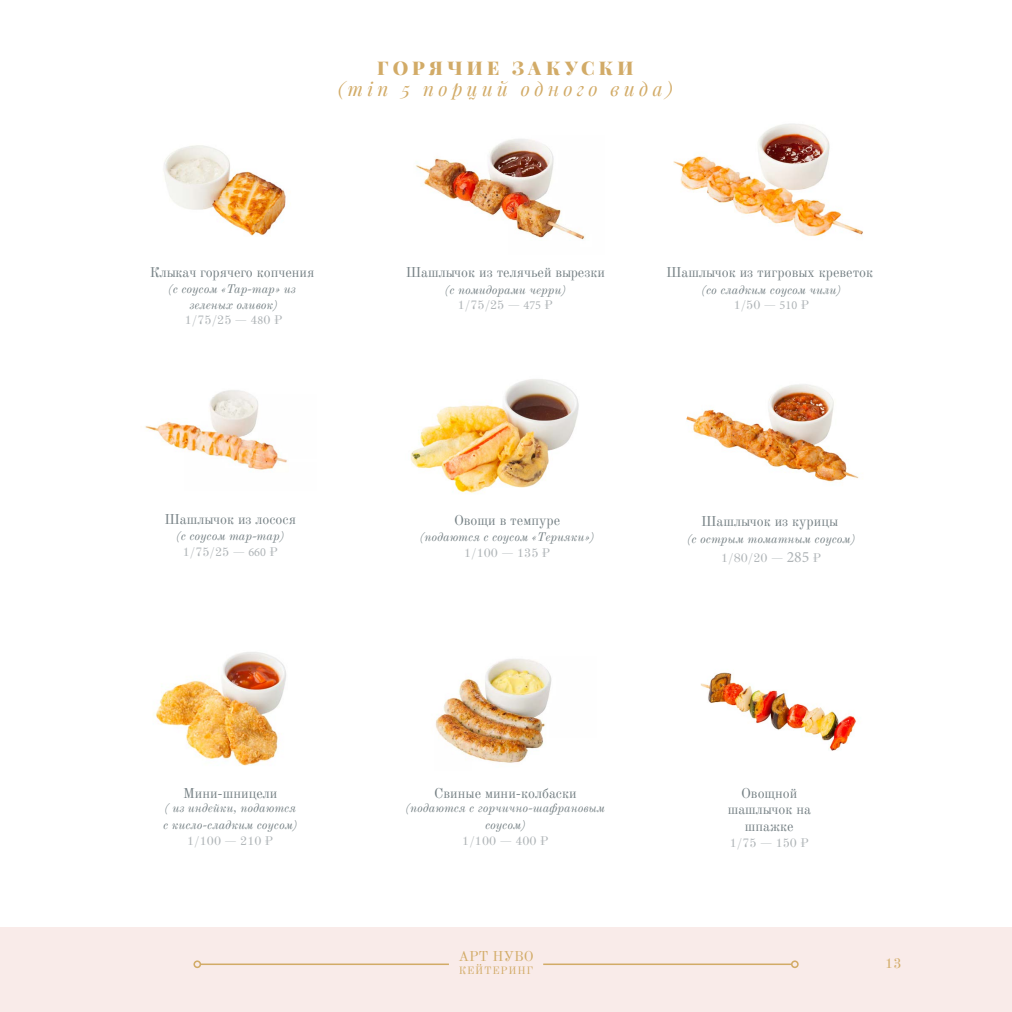
<style>
.page{position:relative;width:1012px;height:1012px;background:#fff}
.page>*{position:absolute;margin:0;border:0;box-sizing:border-box;transform-origin:0 0}
.t1{font:italic 18.9px "Playfair Display";letter-spacing:.23em;color:#d2ab67}
.t2{font:900 18.9px "Playfair Display";letter-spacing:.23em;color:#d2ab67}
.t3{font:14px/16.4px "Old Standard TT";color:#758084;text-align:center}
.t4{font:14px "Old Standard TT";color:#d2ab67}
.t5{font:italic 12.25px/15.4px "Old Standard TT";color:#758084;text-align:center}
.t6{font:12.25px "Old Standard TT";color:#afb4b7}
.t7{font:10.5px "Old Standard TT";letter-spacing:.08em;color:#d2ab67}
.s1{font-style:normal;color:#afb4b7}
.s2{font-family:"Minion Pro";font-style:normal;color:#afb4b7}
.s3{font-family:"Minion Pro";font-style:normal;font-size:15.75px;color:#afb4b7}
</style>
<div class="page">
<img style="left:164px;top:145px;width:122px;height:91px">
<img style="left:686px;top:384px;width:173px;height:98px">
<img style="left:673px;top:124px;width:190px;height:112px">
<img style="left:410px;top:379px;width:169px;height:114px">
<img style="left:145px;top:390px;width:143px;height:80px">
<img style="left:415px;top:139px;width:170px;height:101px">
<img style="left:700px;top:672px;width:157px;height:79px">
<img style="left:155px;top:652px;width:131px;height:114px">
<img style="left:435px;top:659px;width:117px;height:104px">
<div style="left:0;top:928px;width:1012px;height:84px;background:#f9ebe9"></div>
<hr style="left:200px;top:963px;width:249px;height:2px;background:#d2ab67">
<div style="left:193px;top:960px;width:8px;height:8px;border:2px solid #d2ab67;border-radius:50%"></div>
<hr style="left:543px;top:963px;width:249px;height:2px;background:#d2ab67">
<div style="left:791px;top:960px;width:8px;height:8px;border:2px solid #d2ab67;border-radius:50%"></div>
<h1 class="t2" style="left:377px;top:56px;width:258px">ГОРЯЧИЕ ЗАКУСКИ</h1>
<h1 class="t1" style="left:338px;top:76px;width:336px">(min 5 порций одного вида)</h1>
<p class="t3" style="left:150px;top:263px;width:166px">Клыкач горячего копчения</p>
<p class="t5" style="left:168px;top:280px;width:129px">(с соусом «Тар-тар» из зеленых оливок)<br><span class="s1">1/75/25 — 4</span><span class="s2">8</span><span class="s1">0 ₽</span></p>
<p class="t3" style="left:406px;top:263px;width:201px">Шашлычок из телячьей вырезки</p>
<p class="t5" style="left:445px;top:281px;width:123px">(с помидорами черри)<br><span class="s1">1/75/25 —</span> <span class="s2">475</span> <span class="s1">₽</span></p>
<p class="t3" style="left:666px;top:263px;width:209px">Шашлычок из тигровых креветок</p>
<p class="t5" style="left:702px;top:281px;width:141px">(со сладким соусом чили)<br><span class="s1">1/50 —</span> <span class="s2">510</span> <span class="s1">₽</span></p>
<p class="t3" style="left:165px;top:510px;width:133px">Шашлычок из лосося</p>
<p class="t5" style="left:176px;top:527px;width:109px">(с соусом тар-тар)<br><span class="s1">1/75/25 —</span> <span class="s2">660</span> <span class="s1">₽</span></p>
<p class="t3" style="left:454px;top:511px;width:108px">Овощи в темпуре</p>
<p class="t5" style="left:420px;top:528px;width:176px">(подаются с соусом «Терияки»)</p>
<p class="t6" style="left:464px;top:544px;width:88px">1/100 — 135 ₽</p>
<p class="t3" style="left:701px;top:512px;width:139px">Шашлычок из курицы</p>
<p class="t5" style="left:687px;top:528px;width:170px;line-height:19.1px">(с острым томатным соусом)<br><span class="s1">1/80/20 —</span> <span class="s3">285</span> <span class="s1">₽</span></p>
<p class="t3" style="left:183px;top:784px;width:96px">Мини-шницели</p>
<p class="t5" style="left:163px;top:799px;width:136px;line-height:16.4px;text-align:left">( из индейки, подаются с кисло-сладким соусом)</p>
<p class="t6" style="left:187px;top:832px;width:88px">1/100 — 210 ₽</p>
<p class="t3" style="left:434px;top:784px;width:144px">Свиные мини-колбаски</p>
<p class="t5" style="left:406px;top:799px;width:201px;line-height:16.4px">(подаются с горчично-шафрановым соусом)</p>
<p class="t6" style="left:462px;top:832px;width:88px">1/100 — 400 ₽</p>
<p class="t4" style="left:458px;top:946px;width:77px">АРТ НУВО</p>
<p class="t7" style="left:459px;top:963px;width:76px">КЕЙТЕРИНГ</p>
<p class="t3" style="left:728px;top:784px;width:85px">Овощной шашлычок на шпажке</p>
<p class="t6" style="left:730px;top:834px;width:81px">1/75 — 150 ₽</p>
<p class="t4" style="left:885px;top:952px;width:18px">13</p>
</div>
